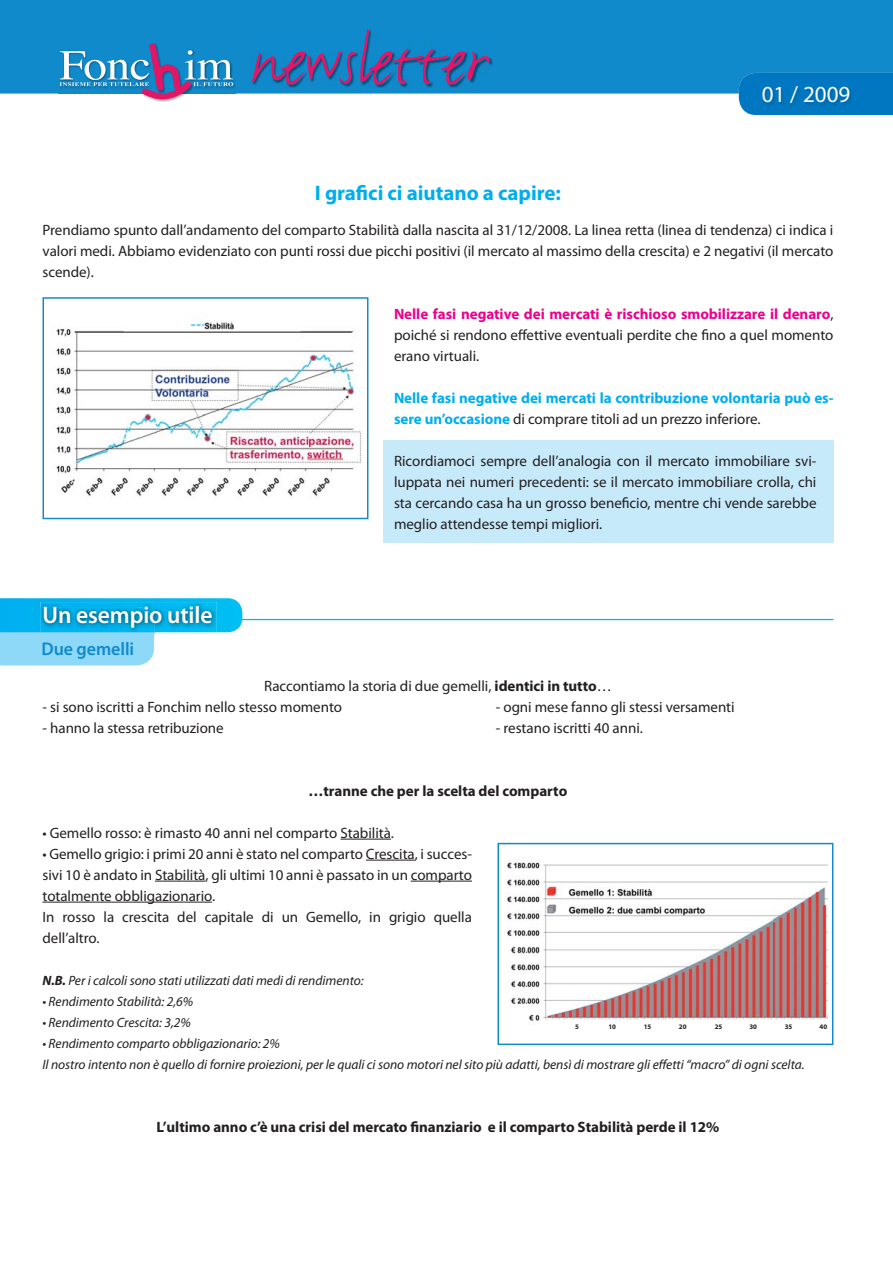
<style>
.page{position:relative;width:893px;height:1263px;background:#fff}
.page>*{position:absolute;margin:0;border:0;box-sizing:border-box;transform-origin:0 0}
.t1{font:75px "FF Justlefthand";letter-spacing:.01em;color:#e21665}
.t2{font:600 24px "Myriad Pro";letter-spacing:-.005em;color:#fff}
.t3{font:23.1px "Myriad Pro";color:#fff}
.t4{font:700 21px "Myriad Pro";letter-spacing:-.005em;color:#00aeef}
.t5{font:600 18.3px "Myriad Pro";letter-spacing:-.005em;color:#108acb}
.t6{font:15px/21px "Myriad Pro";letter-spacing:-.005em;color:#231f20;text-align:justify}
.t7{font:700 15px/21px "Myriad Pro";letter-spacing:-.005em;color:#00aeef}
.t8{font:700 15px "Myriad Pro";letter-spacing:-.005em;color:#231f20}
.t9{font:italic 13.5px/21px "Myriad Pro";letter-spacing:-.005em;color:#231f20}
.t10{font:700 6.9px "Myriad Pro";letter-spacing:-.005em;color:#231f20}
.s1{font-weight:700;color:#ec008c}
.s2{font-weight:400;color:#231f20}
.s3{font-weight:700}
</style>
<div class="page">
<div style="left:0;top:0;width:893px;height:94px;background:#108acb"></div>
<img style="left:59px;top:43px;width:177px;height:59px">
<svg style="left:60px;top:44px;width:173px;height:57px"></svg>
<img style="left:252px;top:29px;width:241px;height:59px">
<hr style="left:340px;top:839px;width:51px;height:1px;background:#231f20">
<hr style="left:366px;top:860px;width:49px;height:1px;background:#231f20">
<hr style="left:155px;top:881px;width:50px;height:1px;background:#231f20">
<hr style="left:411px;top:881px;width:61px;height:1px;background:#231f20">
<hr style="left:43px;top:902px;width:169px;height:1px;background:#231f20">
<hr style="left:234px;top:619px;width:599px;height:1px;background:#00b9f2">
<svg style="left:0;top:598px;width:242px;height:67px"></svg>
<img style="left:40px;top:602px;width:177px;height:31px">
<img style="left:40px;top:607px;width:114px;height:25px">
<div style="left:383px;top:441px;width:450px;height:102px;background:#c7eafb"></div>
<svg style="left:497px;top:843px;width:336px;height:202px"></svg>
<div style="left:739px;top:73px;width:154px;height:42px;background:#0077c0"></div>
<img style="left:762px;top:86px;width:91px;height:21px">
<svg style="left:43px;top:297px;width:325px;height:222px"></svg>
<hr style="left:75px;top:332px;width:277px;height:1px;background:#231f20">
<div style="left:546px;top:1021px;width:284px;height:9px;background:#fff"></div>
<h1 class="t1" style="left:251px;top:34px;width:238px">newsletter</h1>
<h3 class="t4" style="left:315px;top:185px;width:248px">I grafici ci aiutano a capire:</h3>
<h3 class="t3" style="left:762px;top:86px;width:90px">01 / 2009</h3>
<p class="t6" style="left:43px;top:220px;width:792px">Prendiamo spunto dall’andamento del comparto Stabilità dalla nascita al 31/12/2008. La linea retta (linea di tendenza) ci indica i valori medi. Abbiamo evidenziato con punti rossi due picchi positivi (il mercato al massimo della crescita) e 2 negativi (il mercato scende).</p>
<p class="t6" style="left:394px;top:304px;width:441px"><span class="s1">Nelle fasi negative dei mercati è rischioso smobilizzare il denaro</span>, poiché si rendono effettive eventuali perdite che fino a quel momento erano virtuali.</p>
<p class="t7" style="left:394px;top:388px;width:441px">Nelle fasi negative dei mercati la contribuzione volontaria può es&shy;sere un’occasione <span class="s2">di comprare titoli ad un prezzo inferiore.</span></p>
<p class="t6" style="left:394px;top:451px;width:424px">Ricordiamoci sempre dell’analogia con il mercato immobiliare svi&shy;luppata nei numeri precedenti: se il mercato immobiliare crolla, chi sta cercando casa ha un grosso beneficio, mentre chi vende sarebbe meglio attendesse tempi migliori.</p>
<h2 class="t2" style="left:43px;top:606px;width:172px">Un esempio utile</h2>
<p class="t5" style="left:41px;top:642px;width:94px">Due gemelli</p>
<p class="t6" style="left:264px;top:677px;width:349px">Raccontiamo la storia di due gemelli, <span class="s3">identici in tutto</span>…</p>
<p class="t6" style="left:43px;top:698px;width:301px">- si sono iscritti a Fonchim nello stesso momento</p>
<p class="t6" style="left:43px;top:719px;width:183px">- hanno la stessa retribuzione</p>
<p class="t6" style="left:496px;top:698px;width:240px">- ogni mese fanno gli stessi versamenti</p>
<p class="t6" style="left:496px;top:719px;width:149px">- restano iscritti 40 anni.</p>
<p class="t8" style="left:309px;top:785px;width:260px">…tranne che per la scelta del comparto</p>
<p class="t6" style="left:43px;top:824px;width:353px">• Gemello rosso: è rimasto 40 anni nel comparto Stabilità.</p>
<p class="t6" style="left:43px;top:845px;width:431px;text-align:left">• Gemello grigio: i primi 20 anni è stato nel comparto Crescita, i succes&shy;sivi 10 è andato in Stabilità, gli ultimi 10 anni è passato in un comparto totalmente obbligazionario.<br>In rosso la crescita del capitale di un Gemello, in grigio quella dell’altro.</p>
<p class="t9" style="left:43px;top:971px;width:323px"><span class="s3">N.B.</span> Per i calcoli sono stati utilizzati dati medi di rendimento:</p>
<p class="t9" style="left:43px;top:992px;width:152px">• Rendimento Stabilità: 2,6%</p>
<p class="t9" style="left:43px;top:1013px;width:150px">• Rendimento Crescita: 3,2%</p>
<p class="t9" style="left:43px;top:1034px;width:764px">• Rendimento comparto obbligazionario: 2%<br>Il nostro intento non è quello di fornire proiezioni, per le quali ci sono motori nel sito più adatti, bensì di mostrare gli effetti “macro” di ogni scelta.</p>
<p class="t10" style="left:575px;top:1024px;width:5px">5</p>
<p class="t10" style="left:608px;top:1024px;width:9px">10</p>
<p class="t10" style="left:644px;top:1024px;width:9px">15</p>
<p class="t10" style="left:679px;top:1024px;width:9px">20</p>
<p class="t10" style="left:715px;top:1024px;width:9px">25</p>
<p class="t10" style="left:749px;top:1024px;width:9px">30</p>
<p class="t10" style="left:785px;top:1024px;width:9px">35</p>
<p class="t10" style="left:819px;top:1024px;width:9px">40</p>
<p class="t8" style="left:157px;top:1121px;width:564px">L’ultimo anno c’è una crisi del mercato finanziario e il comparto Stabilità perde il 12%</p>
</div>
